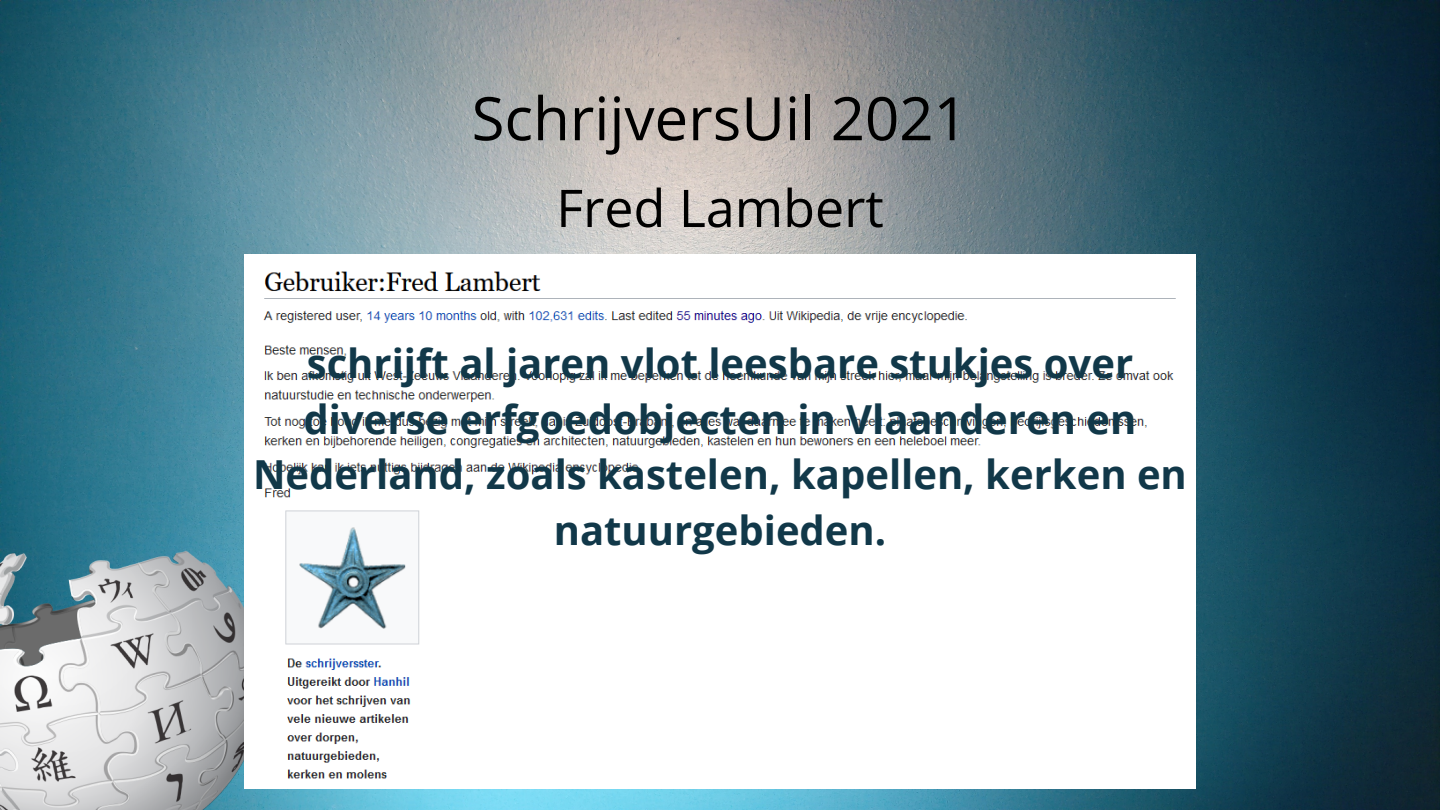
<style>
.page{position:relative;width:1440px;height:810px;background:#fff}
.page>*{position:absolute;margin:0;border:0;box-sizing:border-box;transform-origin:0 0}
.t1{font:60px "Open Sans";color:#000}
.t2{font:52px "Open Sans";color:#000}
.t3{font:700 40px/55.5px "Open Sans";color:#113849;text-align:center}
</style>
<div class="page">
<img style="left:0;top:0;width:1440px;height:810px">
<img style="left:0;top:503px;width:314px;height:307px">
<img style="left:244px;top:255px;width:952px;height:534px">
<h1 class="t1" style="left:472px;top:76px;width:498px">SchrijversUil 2021</h1>
<h2 class="t2" style="left:556px;top:171px;width:329px">Fred Lambert</h2>
<p class="t3" style="left:253px;top:335px;width:935px">schrijft al jaren vlot leesbare stukjes over diverse erfgoedobjecten in Vlaanderen en Nederland, zoals kastelen, kapellen, kerken en natuurgebieden.</p>
</div>
